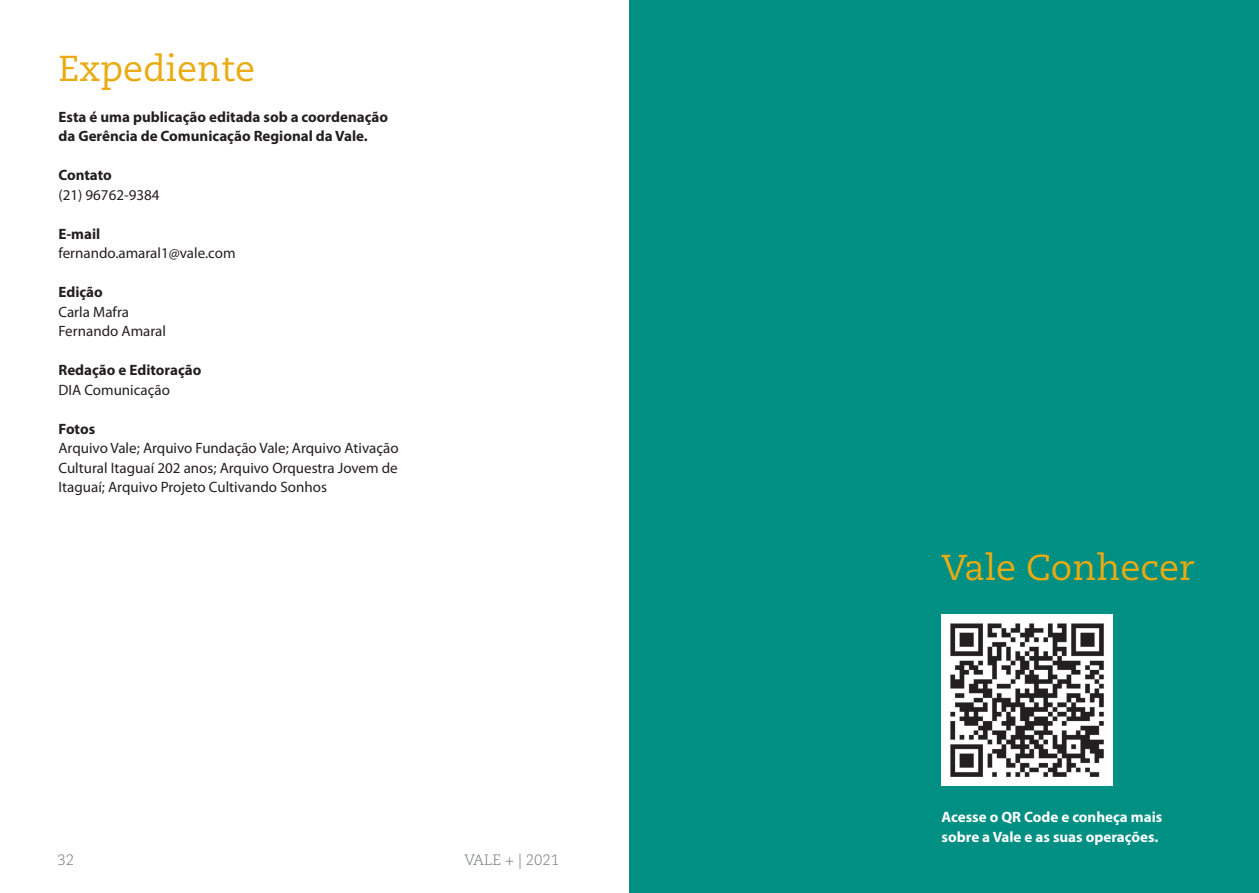
<style>
.page{position:relative;width:1259px;height:893px;background:#fff}
.page>*{position:absolute;margin:0;border:0;box-sizing:border-box;transform-origin:0 0}
.t1{font:36px "Caecilia LT Std";color:#eaab11}
.t2{font:15px/19.5px "Myriad Pro";color:#231f20}
.t3{font:700 15px/19.5px "Myriad Pro";color:#231f20}
.t4{font:700 15px/19.5px "Myriad Pro";color:#fff}
.t5{font:300 15px "Caecilia LT Std";color:#76787b}
</style>
<div class="page">
<div style="left:629px;top:0;width:630px;height:893px;background:#008f83"></div>
<img style="left:941px;top:614px;width:171px;height:172px">
<h1 class="t1" style="left:58px;top:47px;width:198px">Expediente</h1>
<p class="t3" style="left:58px;top:107px;width:331px">Esta é uma publicação editada sob a coordenação da Gerência de Comunicação Regional da Vale.</p>
<p class="t3" style="left:58px;top:165px;width:55px">Contato</p>
<p class="t2" style="left:58px;top:185px;width:102px">(21) 96762-9384</p>
<p class="t3" style="left:58px;top:224px;width:43px">E-mail</p>
<p class="t2" style="left:58px;top:243px;width:179px">fernando.amaral1@vale.com</p>
<p class="t3" style="left:58px;top:282px;width:46px">Edição</p>
<p class="t2" style="left:58px;top:302px;width:109px">Carla Mafra<br>Fernando Amaral</p>
<p class="t3" style="left:58px;top:360px;width:144px">Redação e Editoração</p>
<p class="t2" style="left:58px;top:380px;width:113px">DIA Comunicação</p>
<p class="t3" style="left:58px;top:419px;width:38px">Fotos</p>
<p class="t2" style="left:58px;top:438px;width:342px;text-align:justify">Arquivo Vale; Arquivo Fundação Vale; Arquivo Ativação Cultural Itaguaí 202 anos; Arquivo Orquestra Jovem de Itaguaí; Arquivo Projeto Cultivando Sonhos</p>
<p class="t5" style="left:57px;top:851px;width:18px">32</p>
<p class="t5" style="left:464px;top:851px;width:96px">VALE + | 2021</p>
<h1 class="t1" style="left:941px;top:547px;width:254px">Vale Conhecer</h1>
<p class="t4" style="left:941px;top:807px;width:222px">Acesse o QR Code e conheça mais sobre a Vale e as suas operações.</p>
</div>
